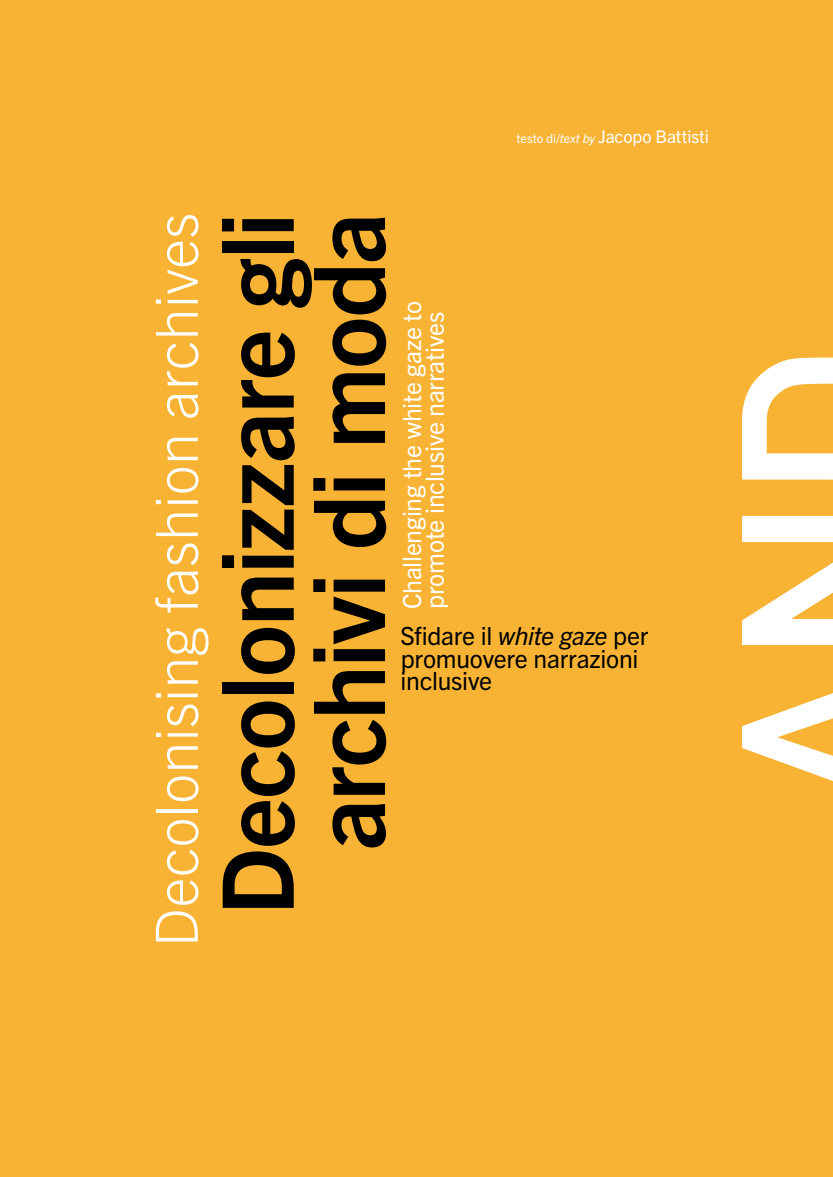
<style>
.page{position:relative;width:833px;height:1177px;background:#fff}
.page>*{position:absolute;margin:0;border:0;box-sizing:border-box;transform-origin:0 0}
.t1{font:700 98.88px/91.2px "Trade Gothic Next LT Pro";letter-spacing:-.02em;color:#000;text-align:right}
.t2{font:300 58.38px "Trade Gothic Next LT Pro";color:#fff}
.t3{font:25px/22.5px "Trade Gothic Next LT Pro";letter-spacing:-.01em;color:#fff}
.t4{font:25px/22.5px "Trade Gothic Next LT Pro";letter-spacing:-.01em;color:#000}
.t5{font:17.5px "Trade Gothic Next LT Pro";letter-spacing:-.01em;color:#fff}
.s1{font-size:12.5px}
.s2{font-style:italic;font-size:12.5px}
.s3{font-style:italic}
</style>
<div class="page">
<div style="left:0;top:0;width:833px;height:1176px;background:#f8b334"></div>
<svg style="left:742px;top:516px;width:91px;height:129px"></svg>
<svg style="left:742px;top:357px;width:91px;height:122px"></svg>
<svg style="left:742px;top:693px;width:91px;height:88px"></svg>
<p class="t5" style="left:516px;top:124px;width:194px"><span class="s1">testo di/</span><span class="s2">text by</span> Jacopo Battisti</p>
<h2 class="t2" style="left:136px;top:947px;width:736px;rotate:-90deg">Decolonising fashion archives</h2>
<h1 class="t1" style="left:205px;top:915px;width:704px;rotate:-90deg">Decolonizzare gli archivi di moda</h1>
<p class="t3" style="left:399px;top:609px;width:309px;rotate:-90deg">Challenging the white gaze to promote inclusive narratives</p>
<p class="t4" style="left:400px;top:623px;width:250px">Sfidare il <span class="s3">white gaze</span> per promuovere narrazioni inclusive</p>
</div>
